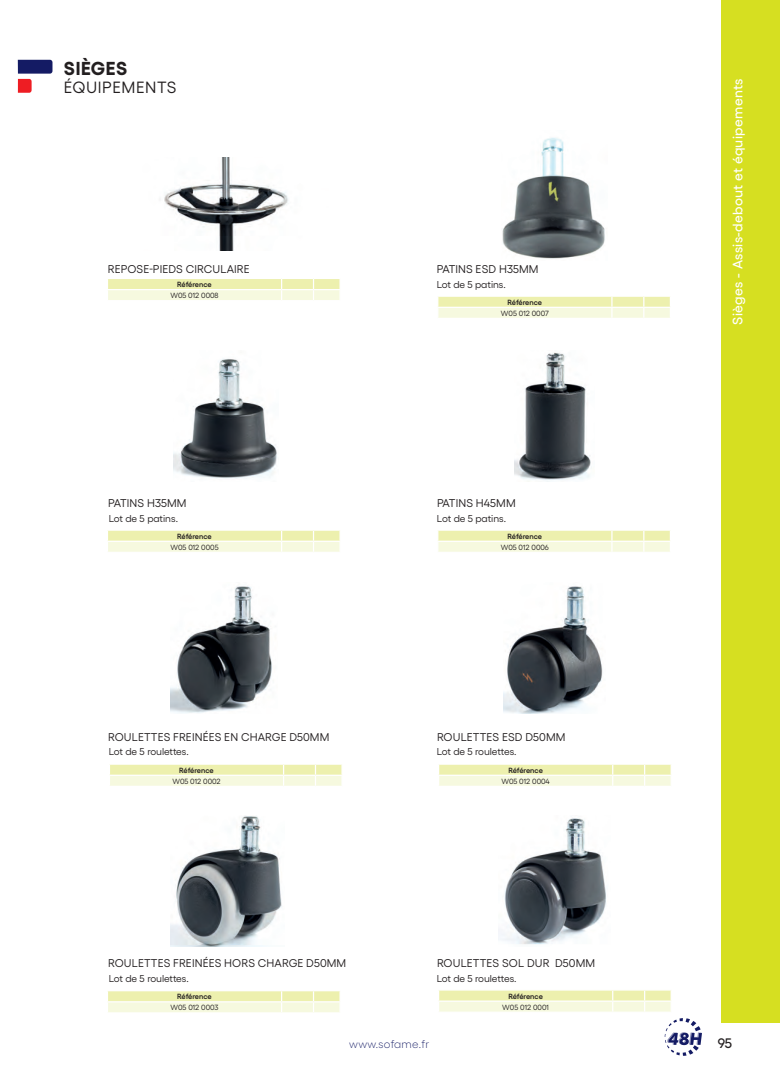
<style>
.page{position:relative;width:780px;height:1088px;background:#fff}
.page>*{position:absolute;margin:0;border:0;box-sizing:border-box;transform-origin:0 0}
.t1{font:700 18.75px "Gellix";letter-spacing:.035em;color:#231f20}
.t2{font:16.25px "Gellix";letter-spacing:.035em;color:#231f20}
.t3{font:500 13.75px "Gellix";letter-spacing:.025em;color:#fff}
.t4{font:500 13.75px "Gellix";color:#231f20}
.t5{font:11.25px "Gellix";letter-spacing:.01em;color:#231f20}
.t6{font:300 11.25px "Gellix";letter-spacing:.025em;color:#141b64}
.t7{font:10px "Gellix";letter-spacing:-.015em;color:#231f20}
.t8{font:7.5px "Gellix";color:#231f20}
.t9{font:600 7.5px "Gellix";letter-spacing:-.005em;color:#231f20}
</style>
<div class="page">
<div style="left:721px;top:0;width:59px;height:1022px;background:#d6df21"></div>
<svg style="left:664px;top:1018px;width:38px;height:38px"></svg>
<svg style="left:18px;top:60px;width:34px;height:33px"></svg>
<img style="left:164px;top:157px;width:125px;height:94px">
<img style="left:502px;top:137px;width:103px;height:122px">
<img style="left:173px;top:359px;width:104px;height:120px">
<img style="left:514px;top:352px;width:77px;height:128px">
<img style="left:170px;top:586px;width:102px;height:127px">
<img style="left:503px;top:586px;width:100px;height:128px">
<img style="left:170px;top:816px;width:112px;height:130px">
<img style="left:498px;top:818px;width:108px;height:127px">
<svg style="left:438px;top:296px;width:232px;height:22px;background:#f2f5cc"></svg>
<svg style="left:108px;top:278px;width:232px;height:22px;background:#f2f5cc"></svg>
<svg style="left:107px;top:530px;width:233px;height:22px;background:#f3f5cd"></svg>
<svg style="left:438px;top:530px;width:232px;height:22px;background:#f2f5cc"></svg>
<svg style="left:109px;top:764px;width:233px;height:22px;background:#f3f5cd"></svg>
<svg style="left:439px;top:764px;width:232px;height:22px;background:#f2f5cc"></svg>
<svg style="left:108px;top:991px;width:232px;height:21px;background:#f2f5cb"></svg>
<svg style="left:439px;top:990px;width:232px;height:21px;background:#f2f5cb"></svg>
<h1 class="t1" style="left:64px;top:54px;width:65px">SIÈGES</h1>
<h2 class="t2" style="left:64px;top:75px;width:114px">ÉQUIPEMENTS</h2>
<p class="t5" style="left:108px;top:261px;width:143px">REPOSE-PIEDS CIRCULAIRE</p>
<p class="t5" style="left:436px;top:261px;width:103px">PATINS ESD H35MM</p>
<p class="t9" style="left:177px;top:279px;width:36px">Référence</p>
<p class="t8" style="left:170px;top:290px;width:50px">W05 012 0008</p>
<p class="t7" style="left:436px;top:277px;width:71px">Lot de 5 patins.</p>
<p class="t9" style="left:507px;top:296px;width:36px">Référence</p>
<p class="t8" style="left:501px;top:308px;width:49px">W05 012 0007</p>
<p class="t5" style="left:108px;top:495px;width:80px">PATINS H35MM</p>
<p class="t5" style="left:437px;top:495px;width:80px">PATINS H45MM</p>
<p class="t7" style="left:109px;top:511px;width:71px">Lot de 5 patins.</p>
<p class="t9" style="left:177px;top:530px;width:36px">Référence</p>
<p class="t8" style="left:170px;top:541px;width:50px">W05 012 0005</p>
<p class="t7" style="left:437px;top:511px;width:71px">Lot de 5 patins.</p>
<p class="t9" style="left:507px;top:530px;width:36px">Référence</p>
<p class="t8" style="left:500px;top:541px;width:50px">W05 012 0006</p>
<p class="t5" style="left:108px;top:729px;width:223px">ROULETTES FREINÉES EN CHARGE D50MM</p>
<p class="t5" style="left:437px;top:729px;width:130px">ROULETTES ESD D50MM</p>
<p class="t7" style="left:109px;top:744px;width:81px">Lot de 5 roulettes.</p>
<p class="t9" style="left:179px;top:764px;width:36px">Référence</p>
<p class="t8" style="left:172px;top:775px;width:50px">W05 012 0002</p>
<p class="t7" style="left:436px;top:744px;width:81px">Lot de 5 roulettes.</p>
<p class="t9" style="left:508px;top:764px;width:36px">Référence</p>
<p class="t8" style="left:501px;top:775px;width:50px">W05 012 0004</p>
<p class="t5" style="left:108px;top:955px;width:239px">ROULETTES FREINÉES HORS CHARGE D50MM</p>
<p class="t5" style="left:437px;top:955px;width:160px">ROULETTES SOL DUR D50MM</p>
<p class="t7" style="left:109px;top:971px;width:81px">Lot de 5 roulettes.</p>
<p class="t7" style="left:436px;top:971px;width:81px">Lot de 5 roulettes.</p>
<p class="t9" style="left:177px;top:991px;width:36px">Référence</p>
<p class="t8" style="left:170px;top:1002px;width:50px">W05 012 0003</p>
<p class="t9" style="left:508px;top:990px;width:36px">Référence</p>
<p class="t8" style="left:502px;top:1001px;width:48px">W05 012 0001</p>
<p class="t3" style="left:727px;top:325px;width:247px;rotate:-90deg">Sièges - Assis-debout et équipements</p>
<p class="t6" style="left:349px;top:1036px;width:81px">www.sofame.fr</p>
<p class="t4" style="left:717px;top:1033px;width:16px">95</p>
</div>
